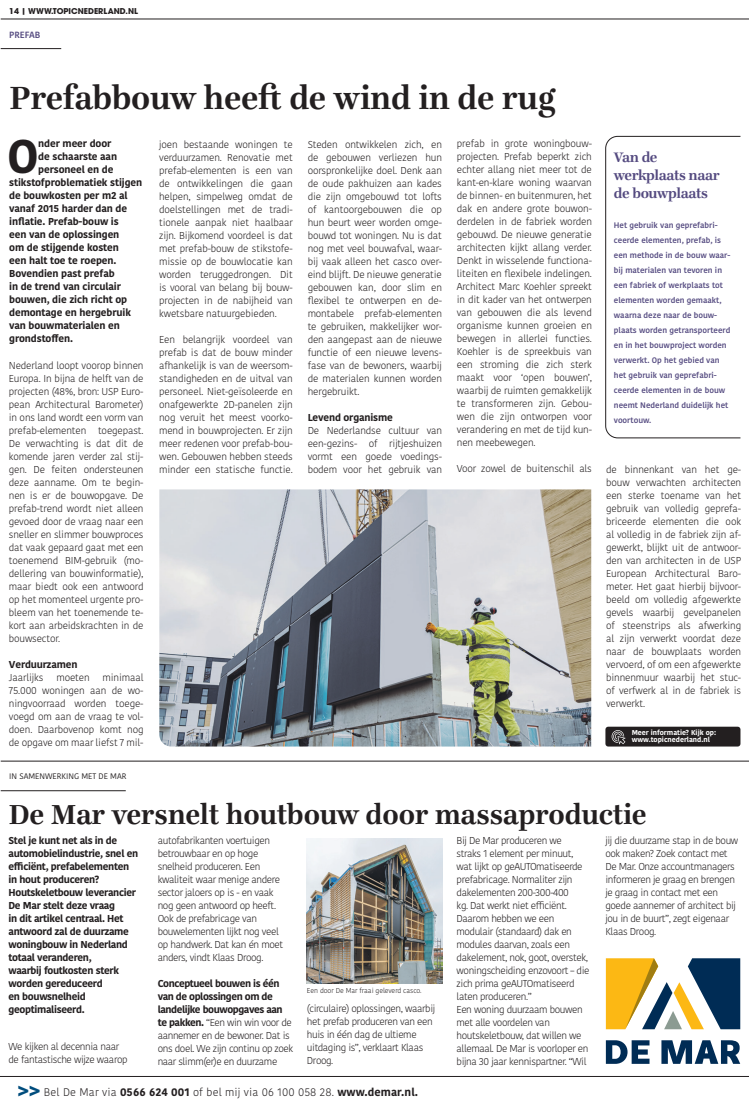
<style>
.page{position:relative;width:749px;height:1106px;background:#fff}
.page>*{position:absolute;margin:0;border:0;box-sizing:border-box;transform-origin:0 0}
.t1{font:700 47.1px "Kohinoor Bangla";color:#231f20}
.t2{font:700 35px "Ingeborg";letter-spacing:-.01em;color:#231f20}
.t3{font:700 30px "Ingeborg";letter-spacing:-.01em;color:#231f20}
.t4{font:700 15px/18px "Ingeborg";letter-spacing:-.03em;color:#544a80}
.t5{font:300 11px "Kohinoor Bangla";letter-spacing:.01em;color:#231f20}
.t6{font:300 10px/13px "Kohinoor Bangla";letter-spacing:-.04em;color:#231f20;text-align:justify}
.t7{font:700 10px/13px "Kohinoor Bangla";letter-spacing:-.015em;color:#231f20}
.t8{font:300 10px "Kohinoor Bangla";letter-spacing:-.015em;color:#231f20}
.t9{font:600 9px "Kohinoor Bangla";color:#544a80}
.t10{font:600 8px/15px "Kohinoor Bangla";color:#544a80}
.t11{font:700 8px "ITC Avant Garde Std";color:#231f20}
.t12{font:8px "Kohinoor Bangla";color:#231f20}
.t13{font:700 7px/7px "Kohinoor Bangla";color:#fff}
.t14{font:300 7px "Kohinoor Bangla";letter-spacing:-.01em;color:#231f20}
.s1{font-weight:700}
.s2{font-weight:700;font-size:20px;color:#004d7d}
</style>
<div class="page">
<svg style="left:605px;top:136px;width:135px;height:302px"></svg>
<hr style="left:1px;top:19px;width:747px;height:1px;background:#231f20">
<hr style="left:1px;top:48px;width:60px;height:1px;background:#231f20">
<img style="left:159px;top:489px;width:432px;height:257px">
<hr style="left:1px;top:790px;width:125px;height:1px;background:#231f20">
<hr style="left:1px;top:760px;width:747px;height:1px;background:#231f20">
<div style="left:605px;top:726px;width:135px;height:20px;background:#231f20;border-radius:3px"></div>
<svg style="left:611px;top:730px;width:14px;height:14px"></svg>
<hr style="left:0;top:1076px;width:748px;height:1px;background:#231f20">
<img style="left:307px;top:838px;width:135px;height:145px">
<svg style="left:605px;top:1040px;width:44px;height:23px"></svg>
<svg style="left:661px;top:1040px;width:79px;height:23px"></svg>
<svg style="left:605px;top:958px;width:135px;height:71px"></svg>
<p class="t11" style="left:9px;top:6px;width:130px">14 | WWW.TOPICNEDERLAND.NL</p>
<p class="t9" style="left:9px;top:27px;width:33px">PREFAB</p>
<h2 class="t2" style="left:9px;top:76px;width:547px">Prefabbouw heeft de wind in de rug</h2>
<h1 class="t1" style="left:7px;top:115px;width:33px">O</h1>
<p class="t7" style="left:38px;top:136px;width:75px">nder meer door</p>
<p class="t6" style="left:457px;top:137px;width:136px">prefab in grote woningbouw&shy;projecten. Prefab beperkt zich echter allang niet meer tot de kant-en-klare woning waarvan de binnen- en buitenmuren, het dak en andere grote bouwon&shy;derdelen in de fabriek worden gebouwd. De nieuwe generatie architecten kijkt allang verder.<br>Denkt in wisselende functiona&shy;liteiten en flexibele indelingen.<br>Architect Marc Koehler spreekt in dit kader van het ontwerpen van gebouwen die als levend organisme kunnen groeien en bewegen in allerlei functies.<br>Koehler is de spreekbuis van een stroming die zich sterk maakt voor ‘open bouwen’, waarbij de ruimten gemakkelijk te transformeren zijn. Gebou&shy;wen die zijn ontworpen voor verandering en met de tijd kun&shy;nen meebewegen.</p>
<p class="t8" style="left:457px;top:461px;width:136px">Voor zowel de buitenschil als</p>
<p class="t6" style="left:606px;top:462px;width:136px">de binnenkant van het ge&shy;bouw verwachten architecten een sterke toename van het gebruik van volledig geprefa&shy;briceerde elementen die ook al volledig in de fabriek zijn af&shy;gewerkt, blijkt uit de antwoor&shy;den van architecten in de USP European Architectural Baro&shy;meter. Het gaat hierbij bijvoor&shy;beeld om volledig afgewerkte gevels waarbij gevelpanelen of steenstrips als afwerking al zijn verwerkt voordat deze naar de bouwplaats worden vervoerd, of om een afgewerkte binnenmuur waarbij het stuc&shy;of verfwerk al in de fabriek is verwerkt.</p>
<p class="t6" style="left:159px;top:138px;width:135px">joen bestaande woningen te verduurzamen. Renovatie met prefab-elementen is een van de ontwikkelingen die gaan helpen, simpelweg omdat de doelstellingen met de tradi&shy;tionele aanpak niet haalbaar zijn. Bijkomend voordeel is dat met prefab-bouw de stikstofe&shy;missie op de bouwlocatie kan worden teruggedrongen. Dit is vooral van belang bij bouw&shy;projecten in de nabijheid van kwetsbare natuurgebieden.</p>
<p class="t6" style="left:159px;top:333px;width:135px">Een belangrijk voordeel van prefab is dat de bouw minder afhankelijk is van de weersom&shy;standigheden en de uitval van personeel. Niet-geïsoleerde en onafgewerkte 2D-panelen zijn nog veruit het meest voorko&shy;mend in bouwprojecten. Er zijn meer redenen voor prefab-bou&shy;wen. Gebouwen hebben steeds minder een statische functie.</p>
<p class="t6" style="left:307px;top:138px;width:136px">Steden ontwikkelen zich, en de gebouwen verliezen hun oorspronkelijke doel. Denk aan de oude pakhuizen aan kades die zijn omgebouwd tot lofts of kantoorgebouwen die op hun beurt weer worden omge&shy;bouwd tot woningen. Nu is dat nog met veel bouwafval, waar&shy;bij vaak alleen het casco over&shy;eind blijft. De nieuwe generatie gebouwen kan, door slim en flexibel te ontwerpen en de&shy;montabele prefab-elementen te gebruiken, makkelijker wor&shy;den aangepast aan de nieuwe functie of een nieuwe levens&shy;fase van de bewoners, waarbij de materialen kunnen worden hergebruikt.</p>
<p class="t7" style="left:307px;top:411px;width:87px">Levend organisme</p>
<p class="t6" style="left:307px;top:424px;width:136px">De Nederlandse cultuur van een-gezins- of rijtjeshuizen vormt een goede voedings&shy;bodem voor het gebruik van</p>
<h3 class="t4" style="left:613px;top:148px;width:107px">Van de werkplaats naar de bouwplaats</h3>
<p class="t10" style="left:613px;top:217px;width:118px">Het gebruik van geprefabri&shy;ceerde elementen, prefab, is een methode in de bouw waar&shy;bij materialen van tevoren in een fabriek of werkplaats tot elementen worden gemaakt, waarna deze naar de bouw&shy;plaats worden getransporteerd en in het bouwproject worden verwerkt. Op het gebied van het gebruik van geprefabri&shy;ceerde elementen in de bouw neemt Nederland duidelijk het voortouw.</p>
<p class="t7" style="left:38px;top:149px;width:80px">de schaarste aan</p>
<p class="t7" style="left:38px;top:162px;width:77px">personeel en de</p>
<p class="t7" style="left:9px;top:175px;width:134px">stikstofproblematiek stijgen</p>
<p class="t7" style="left:9px;top:188px;width:120px">de bouwkosten per m2 al</p>
<p class="t7" style="left:9px;top:201px;width:119px">vanaf 2015 harder dan de</p>
<p class="t7" style="left:9px;top:214px;width:111px">inflatie. Prefab-bouw is</p>
<p class="t7" style="left:9px;top:227px;width:112px">een van de oplossingen</p>
<p class="t7" style="left:9px;top:240px;width:111px">om de stijgende kosten</p>
<p class="t7" style="left:9px;top:253px;width:109px">een halt toe te roepen.</p>
<p class="t7" style="left:9px;top:266px;width:107px">Bovendien past prefab</p>
<p class="t7" style="left:9px;top:279px;width:113px">in de trend van circulair</p>
<p class="t7" style="left:9px;top:292px;width:119px">bouwen, die zich richt op</p>
<p class="t7" style="left:9px;top:305px;width:123px">demontage en hergebruik</p>
<p class="t7" style="left:9px;top:318px;width:112px">van bouwmaterialen en</p>
<p class="t7" style="left:9px;top:331px;width:65px">grondstoffen.</p>
<p class="t6" style="left:9px;top:358px;width:136px">Nederland loopt voorop binnen Europa. In bijna de helft van de projecten (48%, bron: USP Euro&shy;pean Architectural Barometer) in ons land wordt een vorm van prefab-elementen toegepast.<br>De verwachting is dat dit de komende jaren verder zal stij&shy;gen. De feiten ondersteunen deze aanname. Om te begin&shy;nen is er de bouwopgave. De prefab-trend wordt niet alleen gevoed door de vraag naar een sneller en slimmer bouwproces dat vaak gepaard gaat met een toenemend BIM-gebruik (mo&shy;dellering van bouwinformatie), maar biedt ook een antwoord op het momenteel urgente pro&shy;bleem van het toenemende te&shy;kort aan arbeidskrachten in de bouwsector.</p>
<p class="t7" style="left:9px;top:657px;width:70px">Verduurzamen</p>
<p class="t8" style="left:9px;top:669px;width:36px">Jaarlijks</p>
<p class="t6" style="left:56px;top:670px;width:35px">moeten</p>
<p class="t6" style="left:9px;top:670px;width:136px;text-indent:94px">minimaal 75.000 woningen aan de wo&shy;ningvoorraad worden toege&shy;voegd om aan de vraag te vol&shy;doen. Daarbovenop komt nog de opgave om maar liefst 7 mil-</p>
<p class="t13" style="left:631px;top:729px;width:86px">Meer informatie? Kijk op: www.topicnederland.nl</p>
<p class="t12" style="left:9px;top:770px;width:119px">IN SAMENWERKING MET DE MAR</p>
<h3 class="t3" style="left:9px;top:796px;width:639px">De Mar versnelt houtbouw door massaproductie</h3>
<p class="t7" style="left:9px;top:833px;width:131px">Stel je kunt net als in de automobielindustrie, snel en efficiënt, prefabelementen in hout produceren?<br>Houtskeletbouw leverancier<br>De Mar stelt deze vraag<br>in dit artikel centraal. Het antwoord zal de duurzame woningbouw in Nederland totaal veranderen,<br>waarbij foutkosten sterk worden gereduceerd<br>en bouwsnelheid geoptimaliseerd.</p>
<p class="t6" style="left:9px;top:1040px;width:121px">We kijken al decennia naar de fantastische wijze waarop</p>
<p class="t6" style="left:158px;top:833px;width:127px;text-align:left">autofabrikanten voertuigen betrouwbaar en op hoge snelheid produceren. Een kwaliteit waar menige andere sector jaloers op is - en vaak nog geen antwoord op heeft.<br>Ook de prefabricage van bouwelementen lijkt nog veel op handwerk. Dat kan én moet anders, vindt Klaas Droog.</p>
<p class="t6" style="left:158px;top:976px;width:137px;text-align:left"><span class="s1">Conceptueel bouwen is één van de oplossingen om de landelijke bouwopgaves aan te pakken.</span> “Een win win voor de aannemer en de bewoner. Dat is ons doel. We zijn continu op zoek naar slimm(er)e en duurzame</p>
<p class="t14" style="left:307px;top:985px;width:116px">Een door De Mar fraai geleverd casco.</p>
<p class="t6" style="left:605px;top:833px;width:134px;text-align:left">jij die duurzame stap in de bouw ook maken? Zoek contact met<br>De Mar. Onze accountmanagers informeren je graag en brengen je graag in contact met een goede aannemer of architect bij jou in de buurt”, zegt eigenaar<br>Klaas Droog.</p>
<p class="t6" style="left:456px;top:833px;width:134px;text-align:left">Bij De Mar produceren we<br>straks 1 element per minuut, wat lijkt op geAUTOmatiseerde prefabricage. Normaliter zijn dakelementen 200-300-400<br>kg. Dat werkt niet efficiënt.<br>Daarom hebben we een modulair (standaard) dak en modules daarvan, zoals een dakelement, nok, goot, overstek, woningscheiding enzovoort – die zich prima geAUTOmatiseerd laten produceren.”<br>Een woning duurzaam bouwen met alle voordelen van houtskeletbouw, dat willen we allemaal. De Mar is voorloper en bijna 30 jaar kennispartner. “Wil</p>
<p class="t6" style="left:307px;top:1002px;width:130px;text-align:left">(circulaire) oplossingen, waarbij het prefab produceren van een huis in één dag de ultieme uitdaging is”, verklaart Klaas<br>Droog.</p>
<p class="t5" style="left:18px;top:1084px;width:401px"><span class="s2">&gt;&gt;</span> Bel De Mar via <span class="s1">0566 624 001</span> of bel mij via 06 100 058 28. <span class="s1">www.demar.nl.</span></p>
</div>
